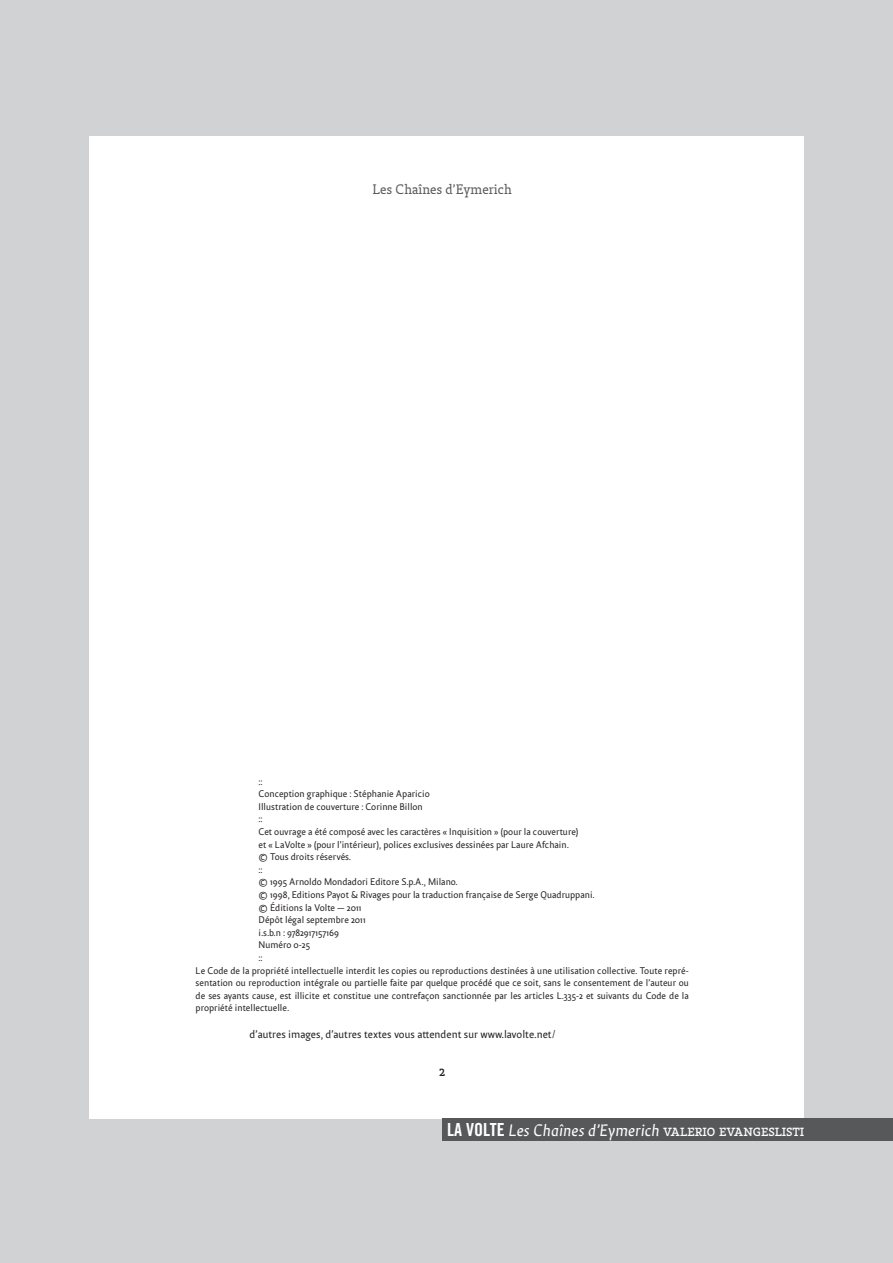
<style>
.page{position:relative;width:893px;height:1263px;background:#d1d2d4}
.page>*{position:absolute;margin:0;border:0;box-sizing:border-box;transform-origin:0 0}
.t1{font:italic 18px "La Volte Sans";color:#fff}
.t2{font:16.5px "La Volte Slab Classic";color:#231f20}
.t3{font:15px "La Volte Slab Classic";color:#57585a}
.t4{font:12px "La Volte Sans";color:#231f20}
.t5{font:10.5px "La Volte Sans";color:#231f20}
.s1{font-family:"Trade Gothic Bold Cond Twenty";font-style:normal}
.s2{font-family:"La Volte Slab Classic";font-style:normal}
</style>
<div class="page">
<div style="left:89px;top:136px;width:715px;height:982px;background:#fff"></div>
<div style="left:442px;top:1118px;width:451px;height:23px;background:#57585a"></div>
<h3 class="t3" style="left:373px;top:181px;width:141px">Les Chaînes d’Eymerich</h3>
<p class="t5" style="left:259px;top:775px;width:5px">::</p>
<p class="t5" style="left:259px;top:788px;width:173px">Conception graphique : Stéphanie Aparicio</p>
<p class="t5" style="left:259px;top:800px;width:166px">Illustration de couverture : Corinne Billon</p>
<p class="t5" style="left:259px;top:813px;width:5px">::</p>
<p class="t5" style="left:259px;top:826px;width:321px">Cet ouvrage a été composé avec les caractères « Inquisition » (pour la couverture)</p>
<p class="t5" style="left:259px;top:838px;width:312px">et « LaVolte » (pour l’intérieur), polices exclusives dessinées par Laure Afchain.</p>
<p class="t5" style="left:259px;top:851px;width:94px">© Tous droits réservés.</p>
<p class="t5" style="left:259px;top:863px;width:5px">::</p>
<p class="t5" style="left:259px;top:876px;width:200px">© 1995 Arnoldo Mondadori Editore S.p.A., Milano.</p>
<p class="t5" style="left:259px;top:889px;width:338px">© 1998, Editions Payot &amp; Rivages pour la traduction française de Serge Quadruppani.</p>
<p class="t5" style="left:259px;top:901px;width:105px">© Éditions la Volte — 2011</p>
<p class="t5" style="left:259px;top:914px;width:109px">Dépôt légal septembre 2011</p>
<p class="t5" style="left:259px;top:926px;width:82px">i.s.b.n : 9782917157169</p>
<p class="t5" style="left:259px;top:939px;width:53px">Numéro 0-25</p>
<p class="t5" style="left:259px;top:952px;width:5px">::</p>
<p class="t5" style="left:196px;top:964px;width:495px">Le Code de la propriété intellectuelle interdit les copies ou reproductions destinées à une utilisation collective. Toute repré-</p>
<p class="t5" style="left:196px;top:977px;width:495px">sentation ou reproduction intégrale ou partielle faite par quelque procédé que ce soit, sans le consentement de l’auteur ou</p>
<p class="t5" style="left:196px;top:989px;width:495px">de ses ayants cause, est illicite et constitue une contrefaçon sanctionnée par les articles L.335-2 et suivants du Code de la</p>
<p class="t5" style="left:196px;top:1002px;width:95px">propriété intellectuelle.</p>
<p class="t4" style="left:250px;top:1028px;width:307px">d’autres images, d’autres textes vous attendent sur www.lavolte.net/</p>
<h2 class="t2" style="left:439px;top:1061px;width:8px">2</h2>
<h1 class="t1" style="left:447px;top:1120px;width:359px"><span class="s1">LA VOLTE</span> Les Chaînes d’Eymerich <span class="s2">Valerio Evangeslisti</span></h1>
</div>
